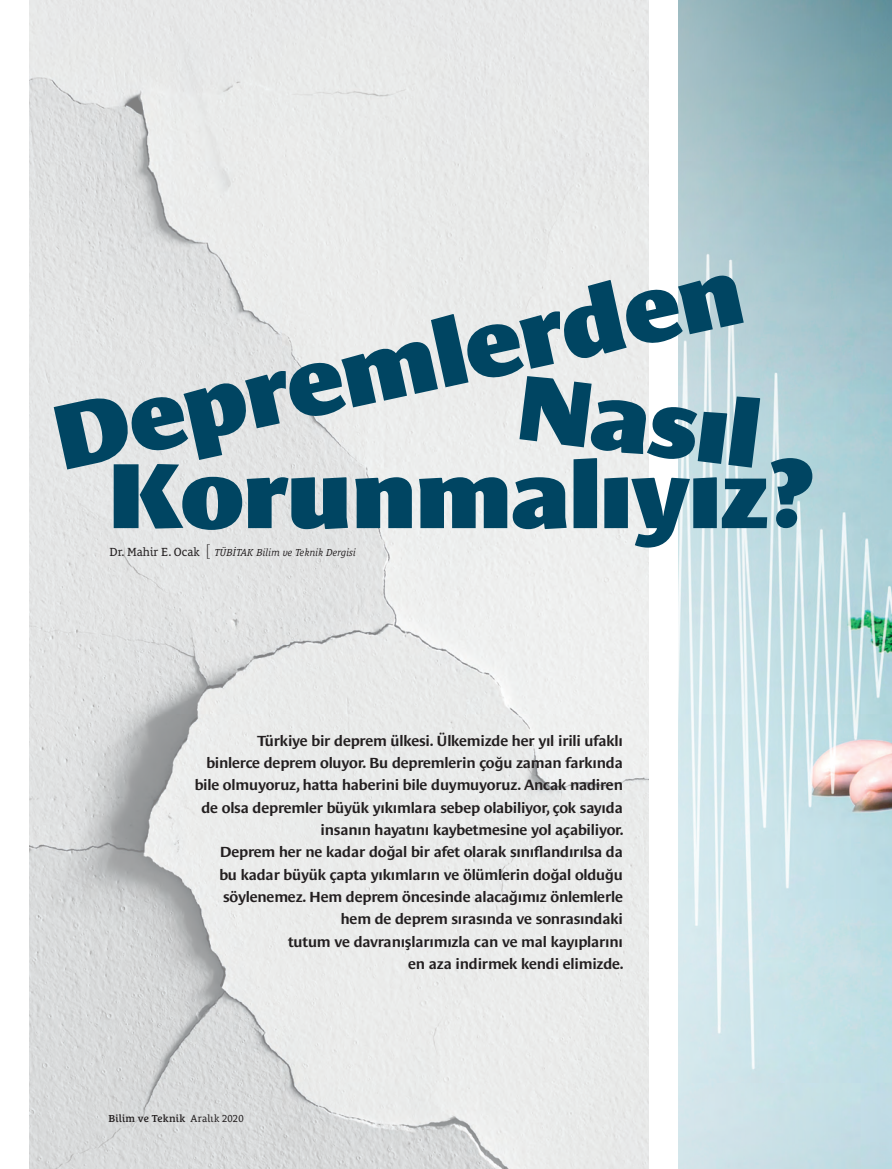
<style>
.page{position:relative;width:892px;height:1169px;background:#fff}
.page>*{position:absolute;margin:0;border:0;box-sizing:border-box;transform-origin:0 0}
.t1{font:900 94.5px "Le Monde Sans Pro";letter-spacing:-.01em;color:#004562}
.t2{font:600 expanded 15px/22.4px "Le Monde Sans Pro";letter-spacing:-.015em;color:#231f20;text-align:right}
.t3{font:italic 10.35px "Le Monde Courrier Pro";color:#231f20}
.t4{font:600 10.35px "Le Monde Courrier Pro";letter-spacing:.01em;color:#231f20}
.s1{font-style:normal;font-size:12px}
.s2{font-family:"Le Monde Sans Pro";font-weight:300;font-style:normal;font-stretch:expanded;font-size:16.2px}
.s3{font-weight:400}
</style>
<div class="page">
<img style="left:29px;top:0;width:620px;height:1168px">
<img style="left:678px;top:0;width:214px;height:1168px">
<h1 class="t1" style="left:41px;top:370px;width:703px;rotate:-12deg">Depremlerden</h1>
<h1 class="t1" style="left:527px;top:338px;width:244px;rotate:7deg">Nasıl</h1>
<h1 class="t1" style="left:109px;top:427px;width:708px">Korunmalıyız?</h1>
<p class="t3" style="left:110px;top:544px;width:248px"><span class="s1">Dr. Mahir E. Ocak</span> <span class="s2">[</span> TÜBİTAK Bilim ve Teknik Dergisi</p>
<p class="t2" style="left:195px;top:727px;width:430px">Türkiye bir deprem ülkesi. Ülkemizde her yıl irili ufaklı<br>binlerce deprem oluyor. Bu depremlerin çoğu zaman farkında bile olmuyoruz, hatta haberini bile duymuyoruz. Ancak nadiren de olsa depremler büyük yıkımlara sebep olabiliyor, çok sayıda insanın hayatını kaybetmesine yol açabiliyor.<br>Deprem her ne kadar doğal bir afet olarak sınıflandırılsa da<br>bu kadar büyük çapta yıkımların ve ölümlerin doğal olduğu söylenemez. Hem deprem öncesinde alacağımız önlemlerle hem de deprem sırasında ve sonrasındaki<br>tutum ve davranışlarımızla can ve mal kayıplarını<br>en aza indirmek kendi elimizde.</p>
<p class="t4" style="left:109px;top:1109px;width:137px">Bilim ve Teknik <span class="s3">Aralık 2020</span></p>
</div>
